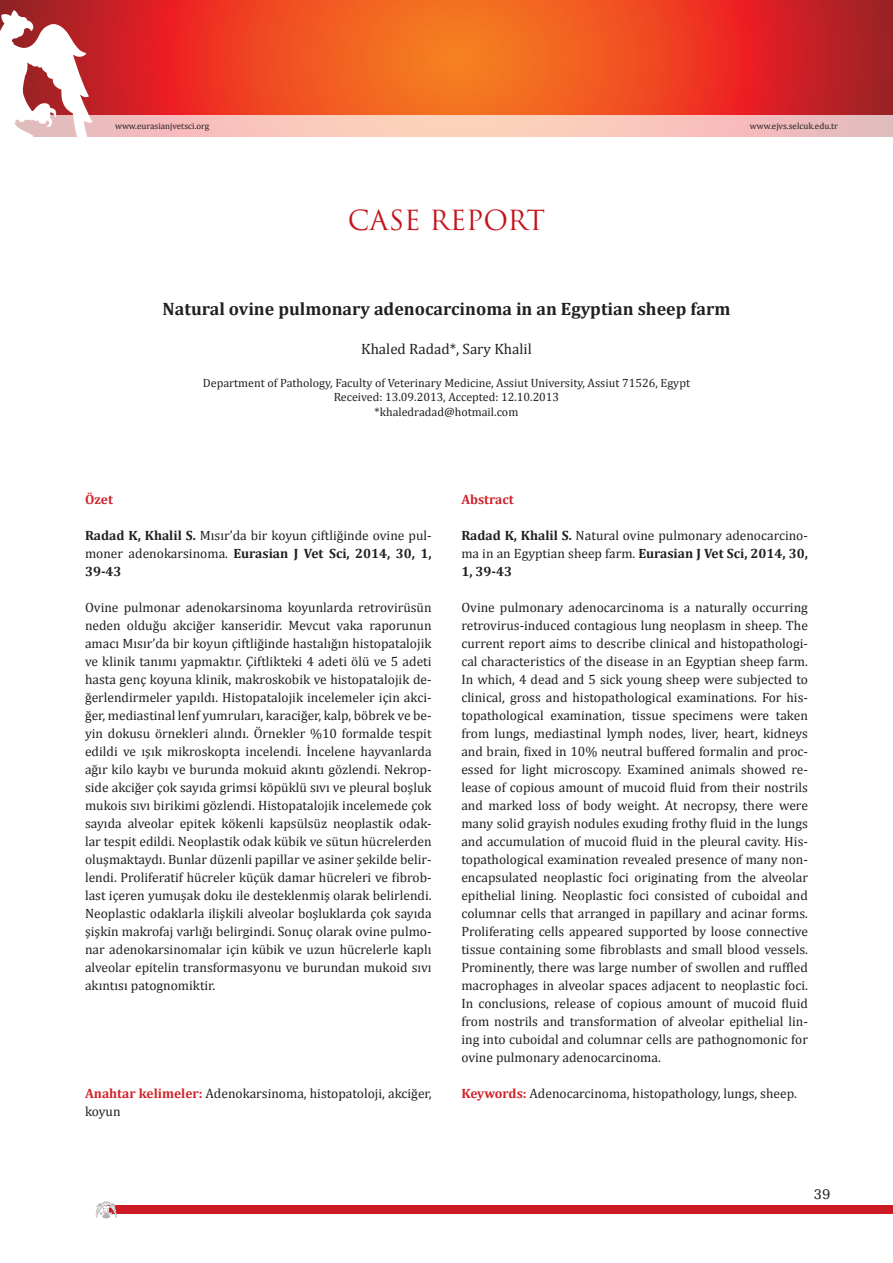
<style>
.page{position:relative;width:893px;height:1263px;background:#fff}
.page>*{position:absolute;margin:0;border:0;box-sizing:border-box;transform-origin:0 0}
.t1{font:27px "Trajan Pro";color:#c4121a}
.t2{font:700 18px "Cambria";color:#231f20}
.t3{font:15px "Cambria";color:#231f20}
.t4{font:15px "Humanist Slabserif 712 BT";color:#231f20}
.t5{font:13.5px/18px "Cambria";color:#231f20;text-align:justify}
.t6{font:700 13.5px "Cambria";color:#d1232a}
.t7{font:12px "Cambria";color:#231f20}
.t8{font:9px "Cambria";color:#231f20}
.s1{font-weight:700}
.s2{font-weight:700;color:#d1232a}
</style>
<div class="page">
<svg style="left:92px;top:0;width:801px;height:115px;background:#e54522"></svg>
<div style="left:106px;top:1205px;width:787px;height:9px;background:#cb1a21"></div>
<svg style="left:0;top:0;width:92px;height:137px"></svg>
<svg style="left:96px;top:1201px;width:21px;height:17px"></svg>
<svg style="left:0;top:115px;width:893px;height:21px;background:#f5c7bf"></svg>
<p class="t8" style="left:115px;top:121px;width:96px">www.eurasianjvetsci.org</p>
<p class="t8" style="left:750px;top:121px;width:90px">www.ejvs.selcuk.edu.tr</p>
<p class="t1" style="left:348px;top:203px;width:199px">CASE REPORT</p>
<p class="t2" style="left:163px;top:296px;width:569px">Natural ovine pulmonary adenocarcinoma in an Egyptian sheep farm</p>
<p class="t3" style="left:361px;top:340px;width:172px">Khaled Radad*, Sary Khalil</p>
<p class="t7" style="left:203px;top:376px;width:489px">Department of Pathology, Faculty of Veterinary Medicine, Assiut University, Assiut 71526, Egypt</p>
<p class="t7" style="left:334px;top:390px;width:227px">Received: 13.09.2013, Accepted: 12.10.2013</p>
<p class="t7" style="left:375px;top:404px;width:145px">*khaledradad@hotmail.com</p>
<p class="t6" style="left:85px;top:490px;width:29px">Özet</p>
<p class="t5" style="left:85px;top:526px;width:348px"><span class="s1">Radad K, Khalil S.</span> Mısır’da bir koyun çiftliğinde ovine pul&shy;moner adenokarsinoma. <span class="s1">Eurasian J Vet Sci, 2014, 30, 1, 39-43</span></p>
<p class="t5" style="left:85px;top:598px;width:348px">Ovine pulmonar adenokarsinoma koyunlarda retrovirüsün neden olduğu akciğer kanseridir. Mevcut vaka raporunun amacı Mısır’da bir koyun çiftliğinde hastalığın histopatalojik ve klinik tanımı yapmaktır. Çiftlikteki 4 adeti ölü ve 5 adeti hasta genç koyuna klinik, makroskobik ve histopatalojik de&shy;ğerlendirmeler yapıldı. Histopatalojik incelemeler için akci&shy;ğer, mediastinal lenf yumruları, karaciğer, kalp, böbrek ve be&shy;yin dokusu örnekleri alındı. Örnekler %10 formalde tespit edildi ve ışık mikroskopta incelendi. İncelene hayvanlarda ağır kilo kaybı ve burunda mokuid akıntı gözlendi. Nekrop&shy;side akciğer çok sayıda grimsi köpüklü sıvı ve pleural boşluk mukois sıvı birikimi gözlendi. Histopatalojik incelemede çok sayıda alveolar epitek kökenli kapsülsüz neoplastik odak&shy;lar tespit edildi. Neoplastik odak kübik ve sütun hücrelerden oluşmaktaydı. Bunlar düzenli papillar ve asiner şekilde belir&shy;lendi. Proliferatif hücreler küçük damar hücreleri ve fibrob&shy;last içeren yumuşak doku ile desteklenmiş olarak belirlendi.<br>Neoplastic odaklarla ilişkili alveolar boşluklarda çok sayıda şişkin makrofaj varlığı belirgindi. Sonuç olarak ovine pulmo&shy;nar adenokarsinomalar için kübik ve uzun hücrelerle kaplı alveolar epitelin transformasyonu ve burundan mukoid sıvı akıntısı patognomiktir.</p>
<p class="t5" style="left:85px;top:1084px;width:348px"><span class="s2">Anahtar kelimeler:</span> Adenokarsinoma, histopatoloji, akciğer, koyun</p>
<p class="t6" style="left:461px;top:490px;width:54px">Abstract</p>
<p class="t5" style="left:461px;top:526px;width:348px"><span class="s1">Radad K, Khalil S.</span> Natural ovine pulmonary adenocarcino&shy;ma in an Egyptian sheep farm. <span class="s1">Eurasian J Vet Sci, 2014, 30, 1, 39-43</span></p>
<p class="t5" style="left:461px;top:598px;width:348px">Ovine pulmonary adenocarcinoma is a naturally occurring retrovirus-induced contagious lung neoplasm in sheep. The current report aims to describe clinical and histopathologi&shy;cal characteristics of the disease in an Egyptian sheep farm.<br>In which, 4 dead and 5 sick young sheep were subjected to clinical, gross and histopathological examinations. For his&shy;topathological examination, tissue specimens were taken from lungs, mediastinal lymph nodes, liver, heart, kidneys and brain, fixed in 10% neutral buffered formalin and proc&shy;essed for light microscopy. Examined animals showed re&shy;lease of copious amount of mucoid fluid from their nostrils and marked loss of body weight. At necropsy, there were many solid grayish nodules exuding frothy fluid in the lungs and accumulation of mucoid fluid in the pleural cavity. His&shy;topathological examination revealed presence of many non&shy;encapsulated neoplastic foci originating from the alveolar epithelial lining. Neoplastic foci consisted of cuboidal and columnar cells that arranged in papillary and acinar forms.<br>Proliferating cells appeared supported by loose connective tissue containing some fibroblasts and small blood vessels.<br>Prominently, there was large number of swollen and ruffled macrophages in alveolar spaces adjacent to neoplastic foci.<br>In conclusions, release of copious amount of mucoid fluid from nostrils and transformation of alveolar epithelial lin&shy;ing into cuboidal and columnar cells are pathognomonic for ovine pulmonary adenocarcinoma.</p>
<p class="t5" style="left:461px;top:1084px;width:337px"><span class="s2">Keywords:</span> Adenocarcinoma, histopathology, lungs, sheep.</p>
<p class="t4" style="left:814px;top:1184px;width:18px">39</p>
</div>
